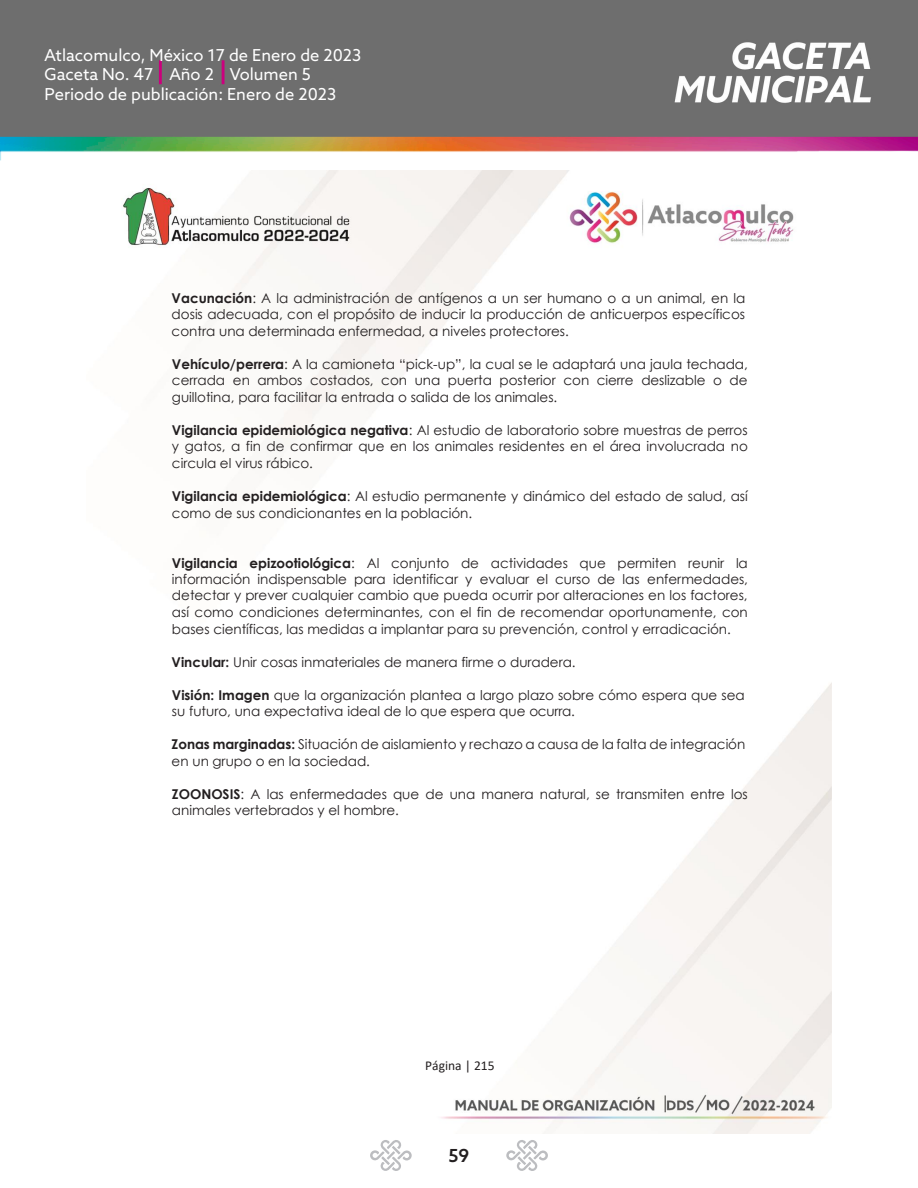
<style>
.page{position:relative;width:918px;height:1188px;background:#fff}
.page>*{position:absolute;margin:0;border:0;box-sizing:border-box;transform-origin:0 0}
.t1{font:500 18px "Azo Sans";color:#231f20}
.t2{font:16.5px/19.8px "Azo Sans";color:#fff}
.t3{font:13.5px/16.5px "Century Gothic";color:#231f20;text-align:justify}
.t4{font:13.5px "Calibri";color:#231f20}
.s1{font-weight:700}
</style>
<div class="page">
<img style="left:123px;top:170px;width:708px;height:964px">
<div style="left:270px;top:686px;width:475px;height:17px;background:#fff"></div>
<div style="left:172px;top:703px;width:59px;height:16px;background:#fff"></div>
<hr style="left:260px;top:703px;width:4px;height:16px;background:#fff">
<img style="left:0;top:0;width:918px;height:161px">
<svg style="left:506px;top:1140px;width:42px;height:31px"></svg>
<svg style="left:370px;top:1140px;width:42px;height:31px"></svg>
<p class="t2" style="left:45px;top:45px;width:318px">Atlacomulco, México 17 de Enero de 2023<br>Gaceta No. 47 Año 2 Volumen 5<br>Periodo de publicación: Enero de 2023</p>
<p class="t3" style="left:172px;top:289px;width:575px"><span class="s1">Vacunación</span>: A la administración de antígenos a un ser humano o a un animal, en la dosis adecuada, con el propósito de inducir la producción de anticuerpos específicos contra una determinada enfermedad, a niveles protectores.</p>
<p class="t3" style="left:172px;top:356px;width:577px"><span class="s1">Vehículo/perrera</span>: A la camioneta “pick-up”, la cual se le adaptará una jaula techada, cerrada en ambos costados, con una puerta posterior con cierre deslizable o de guillotina, para facilitar la entrada o salida de los animales.</p>
<p class="t3" style="left:172px;top:422px;width:577px"><span class="s1">Vigilancia epidemiológica negativa</span>: Al estudio de laboratorio sobre muestras de perros y gatos, a fin de confirmar que en los animales residentes en el área involucrada no circula el virus rábico.</p>
<p class="t3" style="left:172px;top:488px;width:577px"><span class="s1">Vigilancia epidemiológica</span>: Al estudio permanente y dinámico del estado de salud, así como de sus condicionantes en la población.</p>
<p class="t3" style="left:172px;top:554px;width:578px"><span class="s1">Vigilancia epizootiológica</span>: Al conjunto de actividades que permiten reunir la información indispensable para identificar y evaluar el curso de las enfermedades, detectar y prever cualquier cambio que pueda ocurrir por alteraciones en los factores, así como condiciones determinantes, con el fin de recomendar oportunamente, con bases científicas, las medidas a implantar para su prevención, control y erradicación.</p>
<p class="t3" style="left:172px;top:653px;width:406px"><span class="s1">Vincular:</span> Unir cosas inmateriales de manera firme o duradera.</p>
<p class="t3" style="left:172px;top:686px;width:574px"><span class="s1">Visión: Imagen</span> que la organización plantea a largo plazo sobre cómo espera que sea su futuro, una expectativa ideal de lo que espera que ocurra.</p>
<p class="t3" style="left:172px;top:736px;width:575px"><span class="s1">Zonas marginadas:</span> Situación de aislamiento y rechazo a causa de la falta de integración en un grupo o en la sociedad.</p>
<p class="t3" style="left:172px;top:786px;width:577px"><span class="s1">ZOONOSIS</span>: A las enfermedades que de una manera natural, se transmiten entre los animales vertebrados y el hombre.</p>
<p class="t4" style="left:425px;top:1056px;width:71px">Página | 215</p>
<h1 class="t1" style="left:449px;top:1144px;width:22px">59</h1>
</div>
